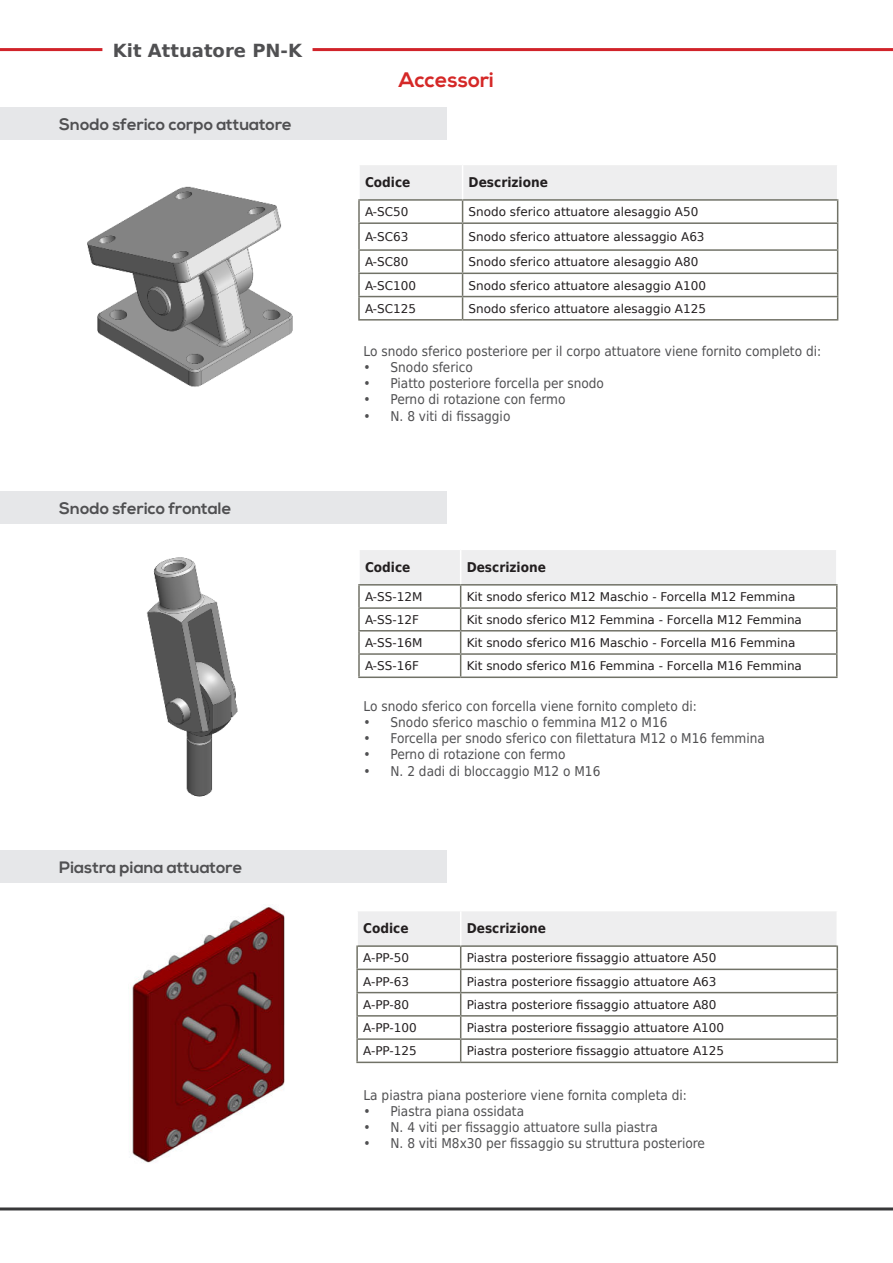
<style>
.page{position:relative;width:893px;height:1263px;background:#fff}
.page>*{position:absolute;margin:0;border:0;box-sizing:border-box;transform-origin:0 0}
.t1{font:700 21px "Nexa";color:#d52827}
.t2{font:700 18px "DejaVu Sans";color:#505052}
.t3{font:700 16.5px "Nexa";color:#505052}
.t4{font:13.5px "DejaVu Sans Condensed";color:#505052}
.t5{font:700 13.5px "DejaVu Sans Condensed";color:#231f20}
.t6{font:12px "DejaVu Sans";color:#231f20}
</style>
<div class="page">
<hr style="left:0;top:48px;width:102px;height:3px;background:#d1232a">
<hr style="left:313px;top:48px;width:580px;height:3px;background:#d1232a">
<hr style="left:0;top:1207px;width:893px;height:3px;background:#383839">
<div style="left:0;top:107px;width:446px;height:33px;background:#e6e7e9"></div>
<hr style="left:358px;top:199px;width:105px;height:2px;background:#717267">
<hr style="left:358px;top:201px;width:2px;height:21px;background:#717267">
<hr style="left:358px;top:222px;width:105px;height:2px;background:#717267">
<hr style="left:358px;top:224px;width:2px;height:25px;background:#717267">
<hr style="left:358px;top:249px;width:105px;height:2px;background:#717267">
<hr style="left:358px;top:251px;width:2px;height:22px;background:#717267">
<hr style="left:358px;top:273px;width:105px;height:1px;background:#717267">
<hr style="left:358px;top:274px;width:2px;height:22px;background:#717267">
<hr style="left:358px;top:296px;width:105px;height:1px;background:#717267">
<hr style="left:358px;top:297px;width:2px;height:22px;background:#717267">
<svg style="left:359px;top:165px;width:479px;height:154px"></svg>
<hr style="left:358px;top:319px;width:105px;height:2px;background:#717267">
<hr style="left:463px;top:319px;width:375px;height:2px;background:#717267">
<hr style="left:358px;top:165px;width:2px;height:34px;background:#fff">
<hr style="left:462px;top:165px;width:1px;height:34px;background:#fff">
<hr style="left:837px;top:165px;width:1px;height:34px;background:#fff">
<div style="left:0;top:491px;width:446px;height:33px;background:#e6e7e9"></div>
<hr style="left:358px;top:584px;width:103px;height:2px;background:#717267">
<hr style="left:358px;top:586px;width:2px;height:21px;background:#717267">
<hr style="left:358px;top:607px;width:103px;height:2px;background:#717267">
<hr style="left:358px;top:609px;width:2px;height:21px;background:#717267">
<hr style="left:358px;top:630px;width:103px;height:1px;background:#717267">
<hr style="left:358px;top:631px;width:2px;height:22px;background:#717267">
<hr style="left:358px;top:653px;width:103px;height:2px;background:#717267">
<hr style="left:358px;top:655px;width:2px;height:21px;background:#717267">
<svg style="left:359px;top:550px;width:478px;height:126px"></svg>
<hr style="left:358px;top:676px;width:103px;height:2px;background:#717267">
<hr style="left:461px;top:676px;width:376px;height:2px;background:#717267">
<hr style="left:358px;top:550px;width:2px;height:34px;background:#fff">
<hr style="left:460px;top:550px;width:1px;height:34px;background:#fff">
<hr style="left:836px;top:550px;width:1px;height:34px;background:#fff">
<div style="left:0;top:851px;width:446px;height:32px;background:#e6e7e9"></div>
<hr style="left:356px;top:945px;width:105px;height:2px;background:#717267">
<hr style="left:461px;top:945px;width:377px;height:2px;background:#717267">
<hr style="left:356px;top:947px;width:2px;height:21px;background:#717267">
<hr style="left:836px;top:947px;width:2px;height:21px;background:#717267">
<hr style="left:356px;top:968px;width:105px;height:2px;background:#717267">
<hr style="left:356px;top:970px;width:2px;height:22px;background:#717267">
<hr style="left:461px;top:968px;width:377px;height:2px;background:#717267">
<hr style="left:836px;top:970px;width:2px;height:22px;background:#717267">
<hr style="left:356px;top:992px;width:105px;height:1px;background:#717267">
<hr style="left:356px;top:993px;width:2px;height:22px;background:#717267">
<hr style="left:461px;top:992px;width:377px;height:1px;background:#717267">
<hr style="left:836px;top:993px;width:2px;height:22px;background:#717267">
<hr style="left:356px;top:1015px;width:105px;height:1px;background:#717267">
<hr style="left:356px;top:1016px;width:2px;height:22px;background:#717267">
<hr style="left:461px;top:1015px;width:377px;height:1px;background:#717267">
<hr style="left:836px;top:1016px;width:2px;height:22px;background:#717267">
<hr style="left:356px;top:1038px;width:105px;height:2px;background:#717267">
<hr style="left:356px;top:1040px;width:2px;height:21px;background:#717267">
<hr style="left:461px;top:1038px;width:377px;height:2px;background:#717267">
<svg style="left:357px;top:911px;width:480px;height:150px"></svg>
<hr style="left:836px;top:1040px;width:2px;height:21px;background:#717267">
<hr style="left:356px;top:1061px;width:105px;height:2px;background:#717267">
<hr style="left:461px;top:1061px;width:377px;height:2px;background:#717267">
<hr style="left:356px;top:911px;width:2px;height:34px;background:#fff">
<hr style="left:460px;top:911px;width:1px;height:34px;background:#fff">
<hr style="left:836px;top:911px;width:2px;height:34px;background:#fff">
<img style="left:87px;top:186px;width:206px;height:201px">
<img style="left:146px;top:557px;width:92px;height:240px">
<img style="left:131px;top:904px;width:154px;height:259px">
<h2 class="t2" style="left:113px;top:44px;width:191px">Kit Attuatore PN-K</h2>
<h3 class="t3" style="left:59px;top:116px;width:234px">Snodo sferico corpo attuatore</h3>
<h3 class="t3" style="left:59px;top:500px;width:174px">Snodo sferico frontale</h3>
<h3 class="t3" style="left:59px;top:860px;width:185px">Piastra piana attuatore</h3>
<h1 class="t1" style="left:399px;top:69px;width:97px">Accessori</h1>
<p class="t5" style="left:365px;top:177px;width:47px">Codice</p>
<p class="t5" style="left:469px;top:177px;width:81px">Descrizione</p>
<p class="t6" style="left:365px;top:207px;width:45px">A-SC50</p>
<p class="t6" style="left:469px;top:207px;width:231px">Snodo sferico attuatore alesaggio A50</p>
<p class="t6" style="left:365px;top:232px;width:45px">A-SC63</p>
<p class="t6" style="left:469px;top:232px;width:237px">Snodo sferico attuatore alessaggio A63</p>
<p class="t6" style="left:365px;top:257px;width:45px">A-SC80</p>
<p class="t6" style="left:469px;top:257px;width:231px">Snodo sferico attuatore alesaggio A80</p>
<p class="t6" style="left:365px;top:280px;width:53px">A-SC100</p>
<p class="t6" style="left:469px;top:280px;width:239px">Snodo sferico attuatore alesaggio A100</p>
<p class="t6" style="left:365px;top:304px;width:53px">A-SC125</p>
<p class="t6" style="left:469px;top:304px;width:239px">Snodo sferico attuatore alesaggio A125</p>
<p class="t4" style="left:364px;top:345px;width:459px">Lo snodo sferico posteriore per il corpo attuatore viene fornito completo di:</p>
<p class="t4" style="left:364px;top:361px;width:111px">• Snodo sferico</p>
<p class="t4" style="left:364px;top:377px;width:242px">• Piatto posteriore forcella per snodo</p>
<p class="t4" style="left:364px;top:394px;width:203px">• Perno di rotazione con fermo</p>
<p class="t4" style="left:364px;top:410px;width:148px">• N. 8 viti di fissaggio</p>
<p class="t5" style="left:365px;top:562px;width:47px">Codice</p>
<p class="t5" style="left:467px;top:562px;width:81px">Descrizione</p>
<p class="t6" style="left:365px;top:592px;width:59px">A-SS-12M</p>
<p class="t6" style="left:467px;top:592px;width:330px">Kit snodo sferico M12 Maschio - Forcella M12 Femmina</p>
<p class="t6" style="left:365px;top:615px;width:56px">A-SS-12F</p>
<p class="t6" style="left:467px;top:615px;width:337px">Kit snodo sferico M12 Femmina - Forcella M12 Femmina</p>
<p class="t6" style="left:365px;top:638px;width:59px">A-SS-16M</p>
<p class="t6" style="left:467px;top:638px;width:330px">Kit snodo sferico M16 Maschio - Forcella M16 Femmina</p>
<p class="t6" style="left:365px;top:661px;width:56px">A-SS-16F</p>
<p class="t6" style="left:467px;top:661px;width:337px">Kit snodo sferico M16 Femmina - Forcella M16 Femmina</p>
<p class="t4" style="left:364px;top:700px;width:335px">Lo snodo sferico con forcella viene fornito completo di:</p>
<p class="t4" style="left:364px;top:716px;width:305px">• Snodo sferico maschio o femmina M12 o M16</p>
<p class="t4" style="left:364px;top:732px;width:403px">• Forcella per snodo sferico con filettatura M12 o M16 femmina</p>
<p class="t4" style="left:364px;top:749px;width:203px">• Perno di rotazione con fermo</p>
<p class="t4" style="left:364px;top:765px;width:238px">• N. 2 dadi di bloccaggio M12 o M16</p>
<p class="t5" style="left:363px;top:923px;width:47px">Codice</p>
<p class="t5" style="left:467px;top:923px;width:81px">Descrizione</p>
<p class="t6" style="left:363px;top:953px;width:48px">A-PP-50</p>
<p class="t6" style="left:467px;top:948px;width:251px">Piastra posteriore fissaggio attuatore A50</p>
<p class="t6" style="left:363px;top:976px;width:48px">A-PP-63</p>
<p class="t6" style="left:467px;top:971px;width:251px">Piastra posteriore fissaggio attuatore A63</p>
<p class="t6" style="left:363px;top:1000px;width:48px">A-PP-80</p>
<p class="t6" style="left:467px;top:995px;width:251px">Piastra posteriore fissaggio attuatore A80</p>
<p class="t6" style="left:363px;top:1023px;width:55px">A-PP-100</p>
<p class="t6" style="left:467px;top:1018px;width:259px">Piastra posteriore fissaggio attuatore A100</p>
<p class="t6" style="left:363px;top:1046px;width:55px">A-PP-125</p>
<p class="t6" style="left:467px;top:1041px;width:259px">Piastra posteriore fissaggio attuatore A125</p>
<p class="t4" style="left:364px;top:1089px;width:325px">La piastra piana posteriore viene fornita completa di:</p>
<p class="t4" style="left:364px;top:1105px;width:162px">• Piastra piana ossidata</p>
<p class="t4" style="left:364px;top:1121px;width:296px">• N. 4 viti per fissaggio attuatore sulla piastra</p>
<p class="t4" style="left:364px;top:1137px;width:343px">• N. 8 viti M8x30 per fissaggio su struttura posteriore</p>
</div>
